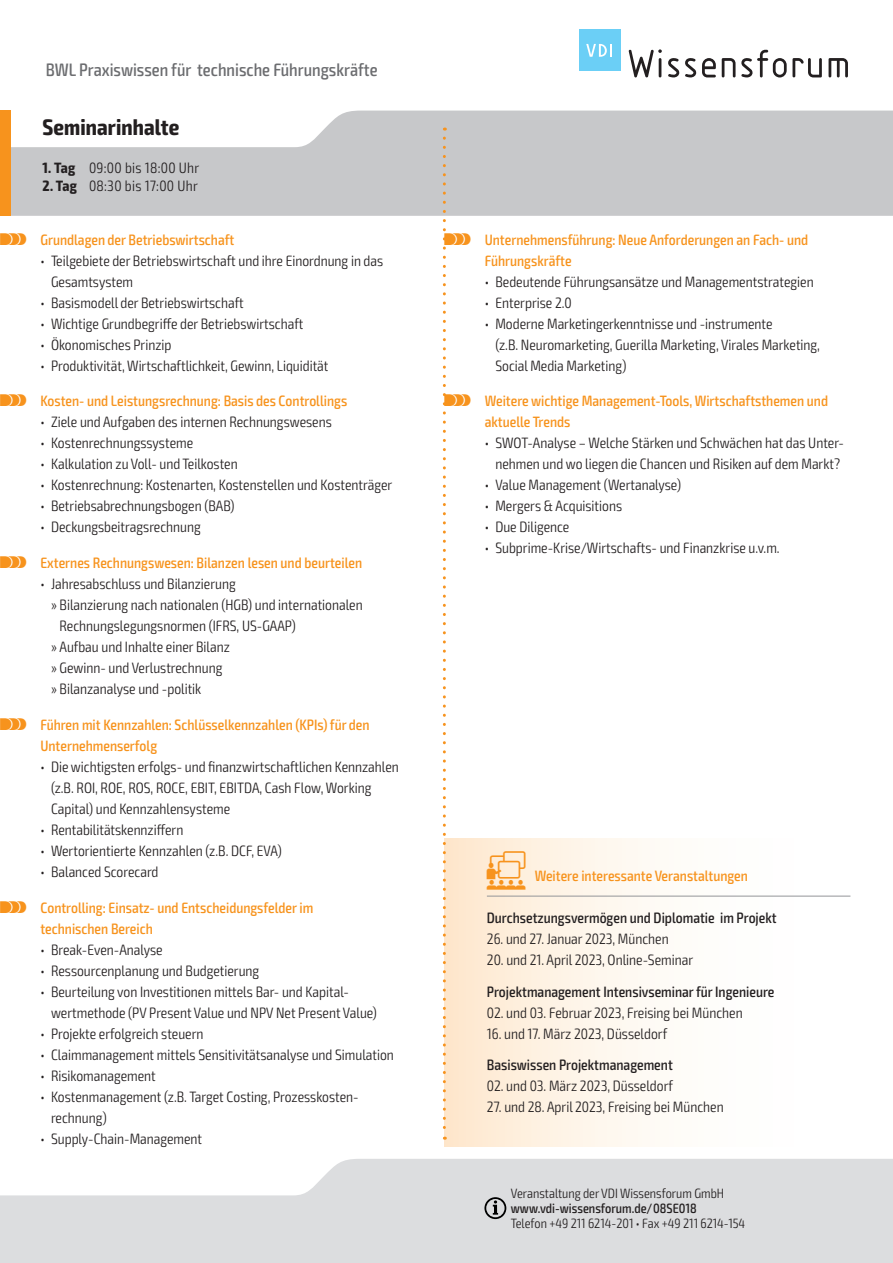
<style>
.page{position:relative;width:893px;height:1263px;background:#fff}
.page>*{position:absolute;margin:0;border:0;box-sizing:border-box;transform-origin:0 0}
.t1{font:700 condensed 22.5px "Exo 2";letter-spacing:.005em;color:#231f20}
.t2{font:500 condensed 18px "Exo 2";color:#6c6d70}
.t3{font:300 condensed 15px/21px "Exo 2";color:#231f20}
.t4{font:500 condensed 15px/21px "Exo 2";color:#f7931d}
.t5{font:500 condensed 15px "Exo 2";color:#231f20}
.t6{font:300 condensed 15px "Exo 2";letter-spacing:.02em;color:#231f20}
.t7{font:300 condensed 13.5px "Exo 2";color:#231f20}
.t8{font:500 condensed 13.5px "Exo 2";color:#231f20}
.s1{font-weight:700}
.s2{font-family:"VDI Iconset S4 A Regular";font-weight:400;font-stretch:normal}
.s3{font-family:"VDI Iconset S4 A Regular";font-weight:400;font-stretch:normal;font-size:19.5px}
</style>
<div class="page">
<svg style="left:0;top:1159px;width:893px;height:104px;background:#e0e1e3"></svg>
<svg style="left:11px;top:111px;width:882px;height:105px;background:#cdced0"></svg>
<div style="left:0;top:111px;width:11px;height:105px;background:#f7931d"></div>
<svg style="left:484px;top:1197px;width:22px;height:22px"></svg>
<svg style="left:629px;top:49px;width:33px;height:28px"></svg>
<svg style="left:668px;top:58px;width:11px;height:19px"></svg>
<svg style="left:685px;top:58px;width:11px;height:19px"></svg>
<svg style="left:702px;top:58px;width:14px;height:19px"></svg>
<svg style="left:722px;top:58px;width:13px;height:19px"></svg>
<svg style="left:741px;top:50px;width:81px;height:27px"></svg>
<svg style="left:828px;top:58px;width:20px;height:19px"></svg>
<div style="left:579px;top:30px;width:41px;height:41px;background:#6bcff6"></div>
<svg style="left:586px;top:44px;width:26px;height:13px"></svg>
<div style="left:444px;top:839px;width:406px;height:307px;background:linear-gradient(to right,#feebd5,#feffff)"></div>
<hr style="left:487px;top:896px;width:363px;height:1px;background:#939598">
<svg style="left:443px;top:138px;width:3px;height:1002px"></svg>
<p class="t2" style="left:46px;top:59px;width:333px">BWL Praxiswissen für technische Führungskräfte</p>
<h1 class="t1" style="left:43px;top:113px;width:138px">Seminarinhalte</h1>
<p class="t6" style="left:43px;top:159px;width:158px"><span class="s1">1. Tag</span> 09:00 bis 18:00 Uhr</p>
<p class="t6" style="left:43px;top:177px;width:157px"><span class="s1">2. Tag</span> 08:30 bis 17:00 Uhr</p>
<p class="t4" style="left:0;top:229px;width:236px"><span class="s2">s</span> Grundlagen der Betriebswirtschaft</p>
<p class="t3" style="left:51px;top:250px;width:334px;text-indent:-11px">• Teilgebiete der Betriebswirtschaft und ihre Einordnung in das<br>Gesamtsystem</p>
<p class="t3" style="left:40px;top:292px;width:205px">• Basismodell der Betriebswirtschaft</p>
<p class="t3" style="left:40px;top:313px;width:265px">• Wichtige Grundbegriffe der Betriebswirtschaft</p>
<p class="t3" style="left:40px;top:334px;width:133px">• Ökonomisches Prinzip</p>
<p class="t3" style="left:40px;top:355px;width:289px">• Produktivität, Wirtschaftlichkeit, Gewinn, Liquidität</p>
<p class="t4" style="left:0;top:391px;width:349px"><span class="s2">s</span> Kosten- und Leistungsrechnung: Basis des Controllings</p>
<p class="t3" style="left:40px;top:412px;width:293px">• Ziele und Aufgaben des internen Rechnungswesens</p>
<p class="t3" style="left:40px;top:433px;width:154px">• Kostenrechnungssysteme</p>
<p class="t3" style="left:40px;top:454px;width:199px">• Kalkulation zu Voll- und Teilkosten</p>
<p class="t3" style="left:40px;top:475px;width:354px">• Kostenrechnung: Kostenarten, Kostenstellen und Kostenträger</p>
<p class="t3" style="left:40px;top:496px;width:196px">• Betriebsabrechnungsbogen (BAB)</p>
<p class="t3" style="left:40px;top:517px;width:162px">• Deckungsbeitragsrechnung</p>
<p class="t4" style="left:0;top:553px;width:364px"><span class="s2">s</span> Externes Rechnungswesen: Bilanzen lesen und beurteilen</p>
<p class="t3" style="left:40px;top:574px;width:197px">• Jahresabschluss und Bilanzierung</p>
<p class="t3" style="left:51px;top:595px;width:313px">» Bilanzierung nach nationalen (HGB) und internationalen</p>
<p class="t3" style="left:60px;top:616px;width:238px">Rechnungslegungsnormen (IFRS, US-GAAP)</p>
<p class="t3" style="left:51px;top:637px;width:180px">» Aufbau und Inhalte einer Bilanz</p>
<p class="t3" style="left:51px;top:658px;width:173px">» Gewinn- und Verlustrechnung</p>
<p class="t3" style="left:51px;top:679px;width:152px">» Bilanzanalyse und -politik</p>
<p class="t4" style="left:40px;top:715px;width:331px;text-indent:-40px"><span class="s2">s</span> Führen mit Kennzahlen: Schlüsselkennzahlen (KPIs) für den<br>Unternehmenserfolg</p>
<p class="t3" style="left:51px;top:757px;width:349px;text-indent:-11px">• Die wichtigsten erfolgs- und finanzwirtschaftlichen Kennzahlen (z.B. ROI, ROE, ROS, ROCE, EBIT, EBITDA, Cash Flow, Working<br>Capital) und Kennzahlensysteme</p>
<p class="t3" style="left:40px;top:820px;width:145px">• Rentabilitätskennziffern</p>
<p class="t3" style="left:40px;top:841px;width:243px">• Wertorientierte Kennzahlen (z.B. DCF, EVA)</p>
<p class="t3" style="left:40px;top:862px;width:120px">• Balanced Scorecard</p>
<p class="t4" style="left:40px;top:898px;width:274px;text-indent:-40px"><span class="s2">s</span> Controlling: Einsatz- und Entscheidungsfelder im technischen Bereich</p>
<p class="t3" style="left:40px;top:940px;width:124px">• Break-Even-Analyse</p>
<p class="t3" style="left:40px;top:961px;width:220px">• Ressourcenplanung und Budgetierung</p>
<p class="t3" style="left:51px;top:982px;width:327px;text-indent:-11px">• Beurteilung von Investitionen mittels Bar- und Kapital&shy;wertmethode (PV Present Value und NPV Net Present Value)</p>
<p class="t3" style="left:40px;top:1024px;width:165px">• Projekte erfolgreich steuern</p>
<p class="t3" style="left:40px;top:1045px;width:355px">• Claimmanagement mittels Sensitivitätsanalyse und Simulation</p>
<p class="t3" style="left:40px;top:1066px;width:117px">• Risikomanagement</p>
<p class="t3" style="left:51px;top:1087px;width:307px;text-indent:-11px">• Kostenmanagement (z.B. Target Costing, Prozesskosten&shy;rechnung)</p>
<p class="t3" style="left:40px;top:1129px;width:163px">• Supply-Chain-Management</p>
<p class="t4" style="left:485px;top:229px;width:325px;text-indent:-40px"><span class="s2">s</span> Unternehmensführung: Neue Anforderungen an Fach- und<br>Führungskräfte</p>
<p class="t3" style="left:485px;top:271px;width:330px">• Bedeutende Führungsansätze und Managementstrategien</p>
<p class="t3" style="left:485px;top:292px;width:89px">• Enterprise 2.0</p>
<p class="t3" style="left:495px;top:313px;width:326px;text-indent:-11px">• Moderne Marketingerkenntnisse und -instrumente<br>(z.B. Neuromarketing, Guerilla Marketing, Virales Marketing,<br>Social Media Marketing)</p>
<p class="t4" style="left:485px;top:391px;width:345px;text-indent:-40px"><span class="s2">s</span> Weitere wichtige Management-Tools, Wirtschaftsthemen und aktuelle Trends</p>
<p class="t3" style="left:485px;top:433px;width:361px;text-align:center">• SWOT-Analyse – Welche Stärken und Schwächen hat das Unter&shy;nehmen und wo liegen die Chancen und Risiken auf dem Markt?</p>
<p class="t3" style="left:485px;top:475px;width:198px">• Value Management (Wertanalyse)</p>
<p class="t3" style="left:485px;top:496px;width:139px">• Mergers &amp; Acquisitions</p>
<p class="t3" style="left:485px;top:517px;width:86px">• Due Diligence</p>
<p class="t3" style="left:485px;top:538px;width:296px">• Subprime-Krise/Wirtschafts- und Finanzkrise u.v.m.</p>
<p class="t4" style="left:487px;top:865px;width:263px"><span class="s3">W</span> Weitere interessante Veranstaltungen</p>
<p class="t5" style="left:487px;top:909px;width:291px">Durchsetzungsvermögen und Diplomatie im Projekt</p>
<p class="t3" style="left:487px;top:929px;width:183px">26. und 27. Januar 2023, München</p>
<p class="t3" style="left:487px;top:950px;width:208px">20. und 21. April 2023, Online-Seminar</p>
<p class="t5" style="left:487px;top:982px;width:289px">Projektmanagement Intensivseminar für Ingenieure</p>
<p class="t3" style="left:487px;top:1002px;width:257px">02. und 03. Februar 2023, Freising bei München</p>
<p class="t3" style="left:487px;top:1023px;width:182px">16. und 17. März 2023, Düsseldorf</p>
<p class="t5" style="left:487px;top:1056px;width:187px">Basiswissen Projektmanagement</p>
<p class="t3" style="left:487px;top:1076px;width:188px">02. und 03. März 2023, Düsseldorf</p>
<p class="t3" style="left:487px;top:1097px;width:238px">27. und 28. April 2023, Freising bei München</p>
<p class="t7" style="left:511px;top:1185px;width:215px">Veranstaltung der VDI Wissensforum GmbH</p>
<p class="t8" style="left:511px;top:1200px;width:187px">www.vdi-wissensforum.de/08SE018</p>
<p class="t7" style="left:511px;top:1215px;width:236px">Telefon +49 211 6214-201 • Fax +49 211 6214-154</p>
</div>
